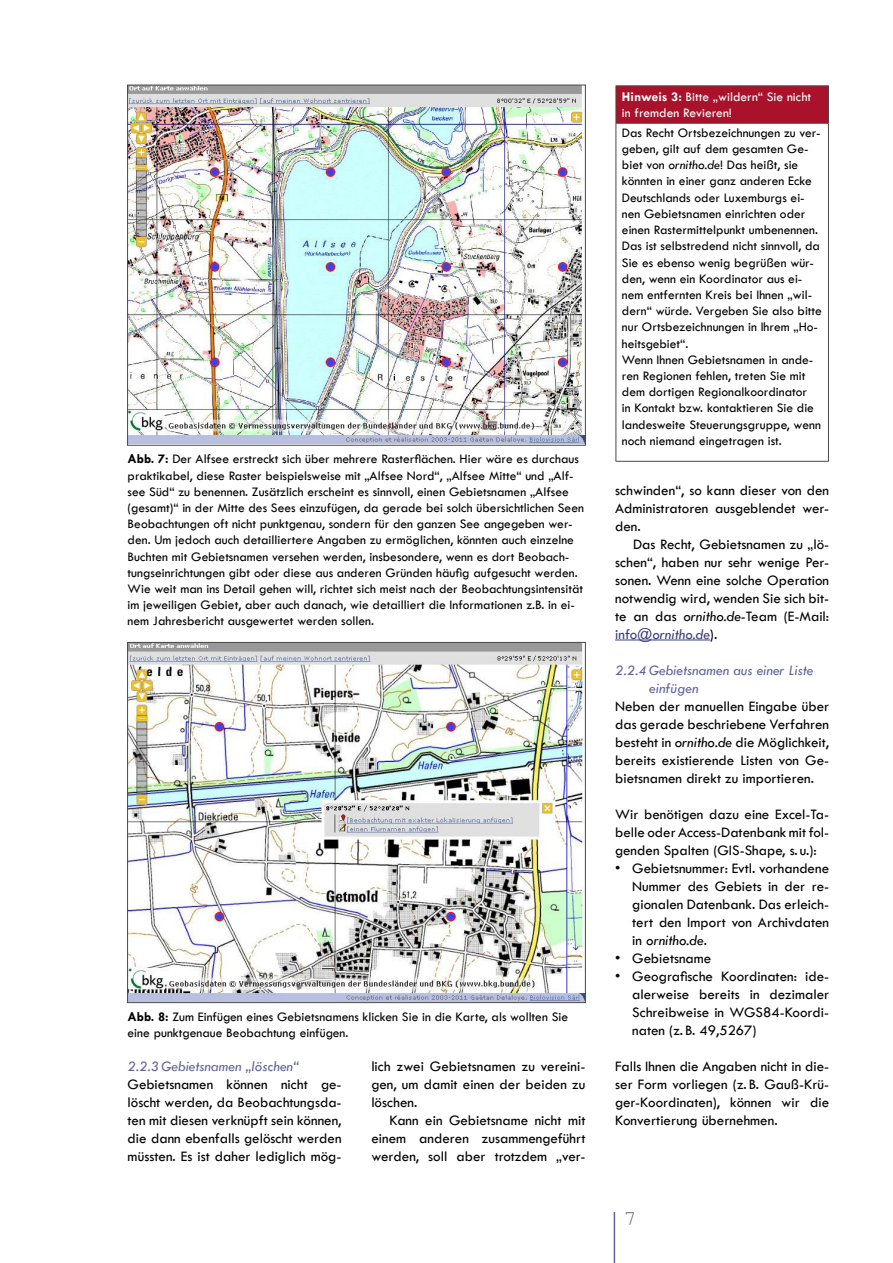
<style>
.page{position:relative;width:893px;height:1263px;background:#fff}
.page>*{position:absolute;margin:0;border:0;box-sizing:border-box;transform-origin:0 0}
.t1{font:21px "Courier New";color:#616498}
.t2{font:500 15px/18px "Tw Cen";color:#000;text-align:justify}
.t3{font:italic 500 15px/18px "Tw Cen";color:#616498}
.t4{font:500 13.5px/16.2px "Tw Cen";color:#000}
.t5{font:500 13.5px/16.2px "Tw Cen";color:#fff}
.s1{font-weight:700}
.s2{font-style:italic}
.s3{color:#393d7e}
.s4{font-style:italic;color:#393d7e}
</style>
<div class="page">
<hr style="left:614px;top:1212px;width:1px;height:51px;background:#616498">
<hr style="left:615px;top:639px;width:95px;height:1px;background:#393d7e">
<img style="left:129px;top:87px;width:455px;height:356px">
<div style="left:616px;top:86px;width:212px;height:37px;background:#a9122a"></div>
<hr style="left:615px;top:85px;width:214px;height:1px;background:#484848">
<hr style="left:615px;top:86px;width:1px;height:37px;background:#484848">
<hr style="left:828px;top:86px;width:1px;height:37px;background:#484848">
<hr style="left:615px;top:123px;width:214px;height:1px;background:#484848">
<hr style="left:615px;top:124px;width:1px;height:337px;background:#484848">
<hr style="left:828px;top:124px;width:1px;height:337px;background:#484848">
<hr style="left:615px;top:461px;width:214px;height:1px;background:#484848">
<img style="left:129px;top:644px;width:455px;height:357px">
<p class="t4" style="left:128px;top:451px;width:458px"><span class="s1">Abb. 7:</span> Der Alfsee erstreckt sich über mehrere Rasterflächen. Hier wäre es durchaus praktikabel, diese Raster beispielsweise mit „Alfsee Nord“, „Alfsee Mitte“ und „Alf&shy;see Süd“ zu benennen. Zusätzlich erscheint es sinnvoll, einen Gebietsnamen „Alfsee (gesamt)“ in der Mitte des Sees einzufügen, da gerade bei solch übersichtlichen Seen Beobachtungen oft nicht punktgenau, sondern für den ganzen See angegeben wer&shy;den. Um jedoch auch detailliertere Angaben zu ermöglichen, könnten auch einzelne Buchten mit Gebietsnamen versehen werden, insbesondere, wenn es dort Beobach&shy;tungseinrichtungen gibt oder diese aus anderen Gründen häufig aufgesucht werden.<br>Wie weit man ins Detail gehen will, richtet sich meist nach der Beobachtungsintensität im jeweiligen Gebiet, aber auch danach, wie detailliert die Informationen z.B. in ei&shy;nem Jahresbericht ausgewertet werden sollen.</p>
<p class="t4" style="left:128px;top:1008px;width:442px"><span class="s1">Abb. 8:</span> Zum Einfügen eines Gebietsnamens klicken Sie in die Karte, als wollten Sie eine punktgenaue Beobachtung einfügen.</p>
<p class="t3" style="left:128px;top:1057px;width:173px">2.2.3 Gebietsnamen „löschen“</p>
<p class="t2" style="left:128px;top:1075px;width:216px">Gebietsnamen können nicht ge&shy;löscht werden, da Beobachtungsda&shy;ten mit diesen verknüpft sein können, die dann ebenfalls gelöscht werden müssten. Es ist daher lediglich mög-</p>
<p class="t2" style="left:371px;top:1057px;width:216px">lich zwei Gebietsnamen zu vereini&shy;gen, um damit einen der beiden zu löschen.</p>
<p class="t2" style="left:371px;top:1111px;width:216px;text-indent:18px">Kann ein Gebietsname nicht mit einem anderen zusammengeführt werden, soll aber trotzdem „ver-</p>
<p class="t5" style="left:622px;top:89px;width:191px"><span class="s1">Hinweis 3:</span> Bitte „wildern“ Sie nicht in fremden Revieren!</p>
<p class="t4" style="left:622px;top:124px;width:202px">Das Recht Ortsbezeichnungen zu ver&shy;geben, gilt auf dem gesamten Ge&shy;biet von <span class="s2">ornitho.de</span>! Das heißt, sie könnten in einer ganz anderen Ecke Deutschlands oder Luxemburgs ei&shy;nen Gebietsnamen einrichten oder einen Rastermittelpunkt umbenennen.<br>Das ist selbstredend nicht sinnvoll, da Sie es ebenso wenig begrüßen wür&shy;den, wenn ein Koordinator aus ei&shy;nem entfernten Kreis bei Ihnen „wil&shy;dern“ würde. Vergeben Sie also bitte nur Ortsbezeichnungen in Ihrem „Ho&shy;heitsgebiet“.<br>Wenn Ihnen Gebietsnamen in ande&shy;ren Regionen fehlen, treten Sie mit dem dortigen Regionalkoordinator<br>in Kontakt bzw. kontaktieren Sie die landesweite Steuerungsgruppe, wenn noch niemand eingetragen ist.</p>
<p class="t2" style="left:615px;top:481px;width:216px">schwinden“, so kann dieser von den Administratoren ausgeblendet wer&shy;den.</p>
<p class="t2" style="left:615px;top:535px;width:216px;text-indent:18px">Das Recht, Gebietsnamen zu „lö&shy;schen“, haben nur sehr wenige Per&shy;sonen. Wenn eine solche Operation notwendig wird, wenden Sie sich bit&shy;te an das <span class="s2">ornitho.de</span>-Team (E-Mail: <span class="s3">info@</span><span class="s4">ornitho.de</span>).</p>
<p class="t3" style="left:649px;top:661px;width:166px;text-indent:-34px">2.2.4 Gebietsnamen aus einer Liste einfügen</p>
<p class="t2" style="left:615px;top:697px;width:216px">Neben der manuellen Eingabe über das gerade beschriebene Verfahren besteht in <span class="s2">ornitho.de</span> die Möglichkeit, bereits existierende Listen von Ge&shy;bietsnamen direkt zu importieren.</p>
<p class="t2" style="left:615px;top:805px;width:216px">Wir benötigen dazu eine Excel-Ta&shy;belle oder Access-Datenbank mit fol&shy;genden Spalten (GIS-Shape, s. u.):</p>
<p class="t2" style="left:632px;top:859px;width:199px;text-indent:-17px">• Gebietsnummer: Evtl. vorhandene Nummer des Gebiets in der re&shy;gionalen Datenbank. Das erleich&shy;tert den Import von Archivdaten in <span class="s2">ornitho.de</span>.</p>
<p class="t2" style="left:615px;top:949px;width:98px">• Gebietsname</p>
<p class="t2" style="left:632px;top:967px;width:199px;text-indent:-17px">• Geografische Koordinaten: ide&shy;alerweise bereits in dezimaler Schreibweise in WGS84-Koordi&shy;naten (z. B. 49,5267)</p>
<p class="t2" style="left:615px;top:1057px;width:216px">Falls Ihnen die Angaben nicht in die&shy;ser Form vorliegen (z. B. Gauß-Krü&shy;ger-Koordinaten), können wir die Konvertierung übernehmen.</p>
<h1 class="t1" style="left:624px;top:1205px;width:14px">7</h1>
</div>
